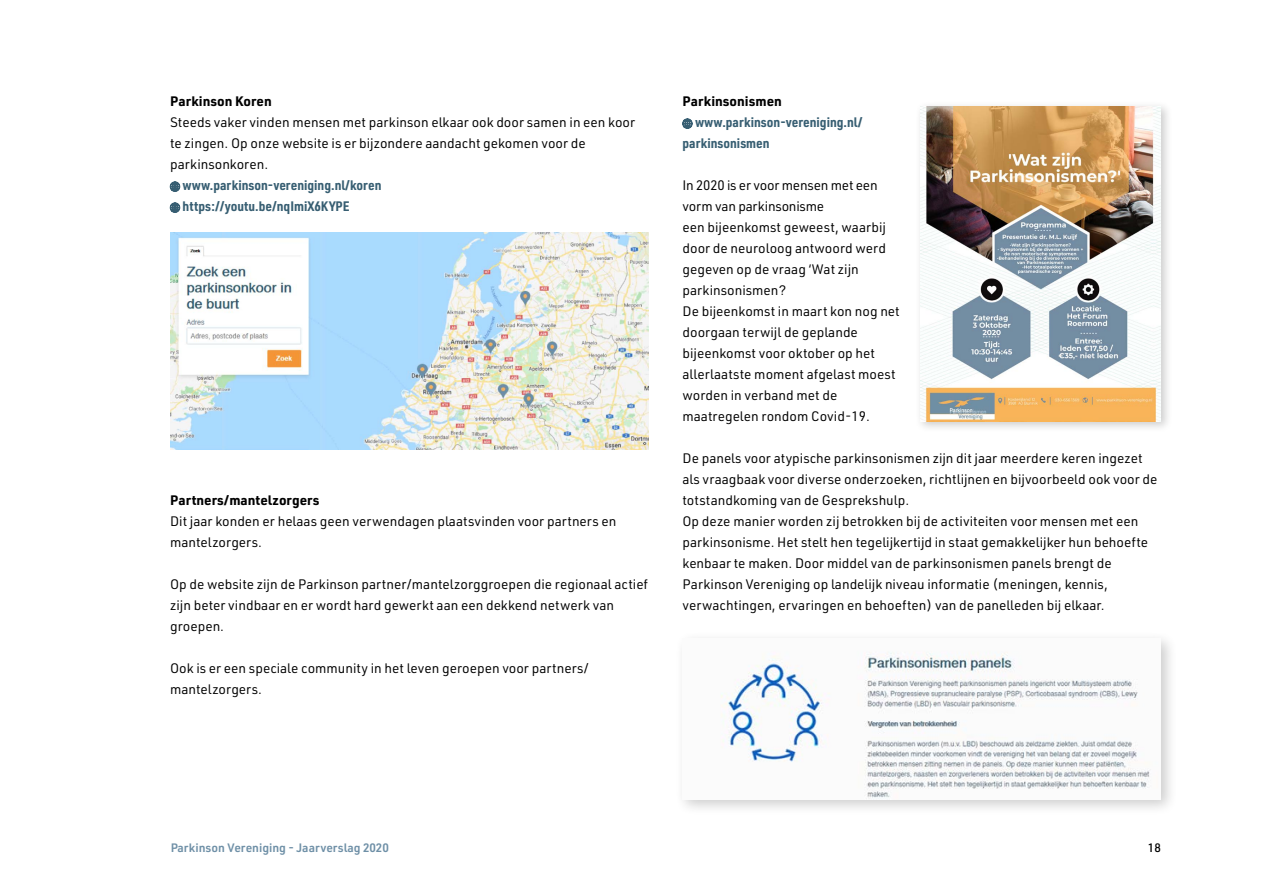
<style>
.page{position:relative;width:1263px;height:893px;background:#fff}
.page>*{position:absolute;margin:0;border:0;box-sizing:border-box;transform-origin:0 0}
.Broodtekst{font:13.5px/21px "URWDIN";color:#000}
.Broodtekst-2{font:700 13.5px/21px "URWDIN Semi Cond";color:#375e72}
.Kopje_zwart{font:700 13.5px "URWDIN";color:#000}
.t1{font:600 12px "URWDIN";color:#6f90a7}
.t2{font:500 12px "URWDIN";color:#000}
</style>
<div class="page">
<svg style="left:170px;top:182px;width:10px;height:10px"></svg>
<svg style="left:170px;top:203px;width:10px;height:10px"></svg>
<img style="left:170px;top:232px;width:478px;height:217px">
<svg style="left:682px;top:119px;width:10px;height:10px"></svg>
<div style="left:915px;top:101px;width:258px;height:332px;background:#000;opacity:.2"></div>
<img style="left:920px;top:106px;width:241px;height:315px">
<div style="left:675px;top:631px;width:502px;height:184px;background:#000;opacity:.2"></div>
<img style="left:682px;top:638px;width:479px;height:161px">
<p class="Kopje_zwart" style="left:170px;top:92px;width:103px">Parkinson Koren</p>
<p class="Broodtekst" style="left:170px;top:111px;width:467px">Steeds vaker vinden mensen met parkinson elkaar ook door samen in een koor te zingen. Op onze website is er bijzondere aandacht gekomen voor de parkinsonkoren.</p>
<p class="Broodtekst-2" style="left:183px;top:174px;width:200px">www.parkinson-vereniging.nl/koren</p>
<p class="Broodtekst-2" style="left:183px;top:195px;width:169px">https://youtu.be/nqImiX6KYPE</p>
<p class="Kopje_zwart" style="left:170px;top:491px;width:151px">Partners/mantelzorgers</p>
<p class="Broodtekst" style="left:170px;top:510px;width:448px">Dit jaar konden er helaas geen verwendagen plaatsvinden voor partners en mantelzorgers.</p>
<p class="Broodtekst" style="left:170px;top:573px;width:479px">Op de website zijn de Parkinson partner/mantelzorggroepen die regionaal actief zijn beter vindbaar en er wordt hard gewerkt aan een dekkend netwerk van groepen.</p>
<p class="Broodtekst" style="left:170px;top:657px;width:420px">Ook is er een speciale community in het leven geroepen voor partners/ mantelzorgers.</p>
<p class="Kopje_zwart" style="left:682px;top:92px;width:101px">Parkinsonismen</p>
<p class="Broodtekst-2" style="left:682px;top:111px;width:181px;text-indent:13px">www.parkinson-vereniging.nl/ parkinsonismen</p>
<p class="Broodtekst" style="left:682px;top:174px;width:205px">In 2020 is er voor mensen met een vorm van parkinsonisme<br>een bijeenkomst geweest, waarbij door de neuroloog antwoord werd gegeven op de vraag ‘Wat zijn parkinsonismen?</p>
<p class="Broodtekst" style="left:682px;top:300px;width:219px">De bijeenkomst in maart kon nog net doorgaan terwijl de geplande bijeenkomst voor oktober op het allerlaatste moment afgelast moest worden in verband met de maatregelen rondom Covid-19.</p>
<p class="Broodtekst" style="left:682px;top:447px;width:476px">De panels voor atypische parkinsonismen zijn dit jaar meerdere keren ingezet als vraagbaak voor diverse onderzoeken, richtlijnen en bijvoorbeeld ook voor de totstandkoming van de Gesprekshulp.</p>
<p class="Broodtekst" style="left:682px;top:510px;width:467px">Op deze manier worden zij betrokken bij de activiteiten voor mensen met een parkinsonisme. Het stelt hen tegelijkertijd in staat gemakkelijker hun behoefte kenbaar te maken. Door middel van de parkinsonismen panels brengt de Parkinson Vereniging op landelijk niveau informatie (meningen, kennis, verwachtingen, ervaringen en behoeften) van de panelleden bij elkaar.</p>
<p class="t1" style="left:170px;top:840px;width:220px">Parkinson Vereniging - Jaarverslag 2020</p>
<p class="t2" style="left:1148px;top:840px;width:14px">18</p>
</div>
